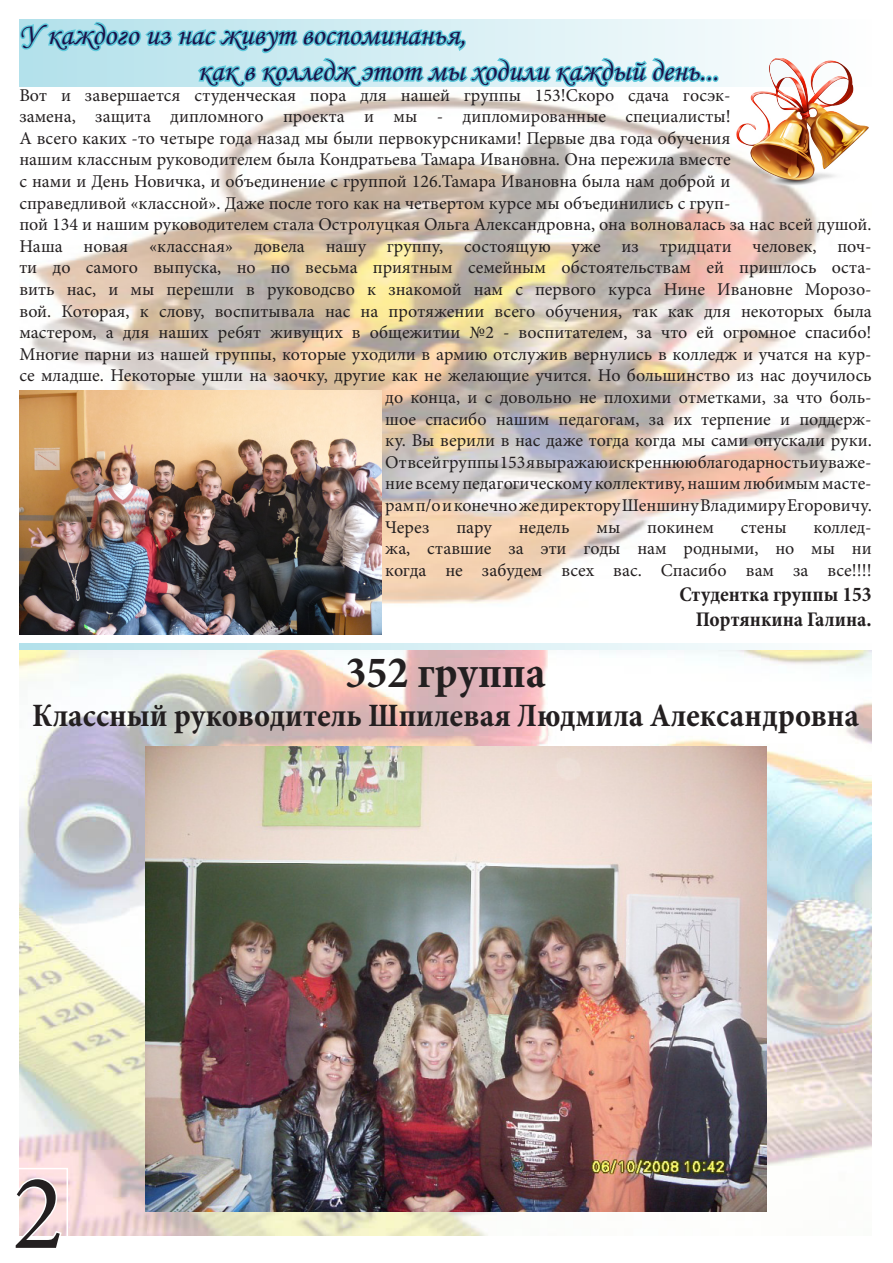
<style>
.page{position:relative;width:893px;height:1263px;background:#fff}
.page>*{position:absolute;margin:0;border:0;box-sizing:border-box;transform-origin:0 0}
.t1{font:108px "Minion Pro";color:#231f20}
.t2{font:700 condensed 45px "Minion Pro";color:#231f20}
.t3{font:700 condensed 33px "Minion Pro";color:#231f20}
.t4{font:30px "Monotype Corsiva";color:#1d1047}
.t5{font:700 condensed 21px "Minion Pro";color:#231f20}
.t6{font:18px/21.6px "Minion Pro";color:#231f20;text-align:justify}
</style>
<div class="page">
<svg style="left:19px;top:19px;width:702px;height:68px;background:#b4e3ec"></svg>
<img style="left:19px;top:96px;width:825px;height:539px">
<img style="left:735px;top:58px;width:134px;height:131px">
<img style="left:19px;top:391px;width:362px;height:243px">
<img style="left:19px;top:651px;width:853px;height:584px">
<svg style="left:19px;top:1176px;width:44px;height:60px"></svg>
<div style="left:11px;top:1168px;width:57px;height:95px;border:2px solid #fff"></div>
<img style="left:146px;top:746px;width:620px;height:466px">
<p class="t4" style="left:19px;top:17px;width:448px">У каждого из нас живут воспоминанья,</p>
<p class="t4" style="left:198px;top:53px;width:523px">как в колледж этот мы ходили каждый день...</p>
<p class="t6" style="left:19px;top:84px;width:713px">Вот и завершается студенческая пора для нашей группы 153!Скоро сдача госэк&shy;замена, защита дипломного проекта и мы - дипломированные специалисты!</p>
<p class="t6" style="left:19px;top:127px;width:854px;text-align:left">А всего каких -то четыре года назад мы были первокурсниками! Первые два года обучения<br>нашим классным руководителем была Кондратьева Тамара Ивановна. Она пережила вместе<br>с нами и День Новичка, и объединение с группой 126.Тамара Ивановна была нам доброй и<br>справедливой «классной». Даже после того как на четвертом курсе мы объединились с груп-<br>пой 134 и нашим руководителем стала Остролуцкая Ольга Александровна, она волновалась за нас всей душой.</p>
<p class="t6" style="left:19px;top:235px;width:854px">Наша новая «классная» довела нашу группу, состоящую уже из тридцати человек, поч&shy;ти до самого выпуска, но по весьма приятным семейным обстоятельствам ей пришлось оста&shy;вить нас, и мы перешли в руководсво к знакомой нам с первого курса Нине Ивановне Морозо&shy;вой. Которая, к слову, воспитывала нас на протяжении всего обучения, так как для некоторых была мастером, а для наших ребят живущих в общежитии №2 - воспитателем, за что ей огромное спасибо!</p>
<p class="t6" style="left:19px;top:343px;width:854px;text-align:right">Многие парни из нашей группы, которые уходили в армию отслужив вернулись в колледж и учатся на кур&shy;се младше. Некоторые ушли на заочку, другие как не желающие учится. Но большинство из нас доучилось до конца, и с довольно не плохими отметками, за что боль-<br>шое спасибо нашим педагогам, за их терпение и поддерж-<br>ку. Вы верили в нас даже тогда когда мы сами опускали руки.</p>
<p class="t6" style="left:385px;top:451px;width:488px">От всей группы 153 я выражаю искреннюю благодарность и уваже&shy;ние всему педагогическому коллективу, нашим любимым масте&shy;рам п/о и конечно же директору Шеншину Владимиру Егоровичу.</p>
<p class="t6" style="left:385px;top:516px;width:46px">Через</p>
<p class="t6" style="left:456px;top:516px;width:37px">пару</p>
<p class="t6" style="left:519px;top:516px;width:52px">недель</p>
<p class="t6" style="left:596px;top:516px;width:25px">мы</p>
<p class="t6" style="left:647px;top:516px;width:68px">покинем</p>
<p class="t6" style="left:741px;top:516px;width:47px">стены</p>
<p class="t6" style="left:385px;top:516px;width:488px;text-indent:428px">коллед&shy;жа, ставшие за эти годы нам родными, но мы ни когда не забудем всех вас. Спасибо вам за все!!!!</p>
<p class="t5" style="left:679px;top:580px;width:194px">Студентка группы 153</p>
<p class="t5" style="left:696px;top:605px;width:178px">Портянкина Галина.</p>
<p class="t2" style="left:346px;top:641px;width:201px">352 группа</p>
<p class="t3" style="left:32px;top:693px;width:828px">Классный руководитель Шпилевая Людмила Александровна</p>
<p class="t1" style="left:12px;top:1141px;width:53px">2</p>
</div>
